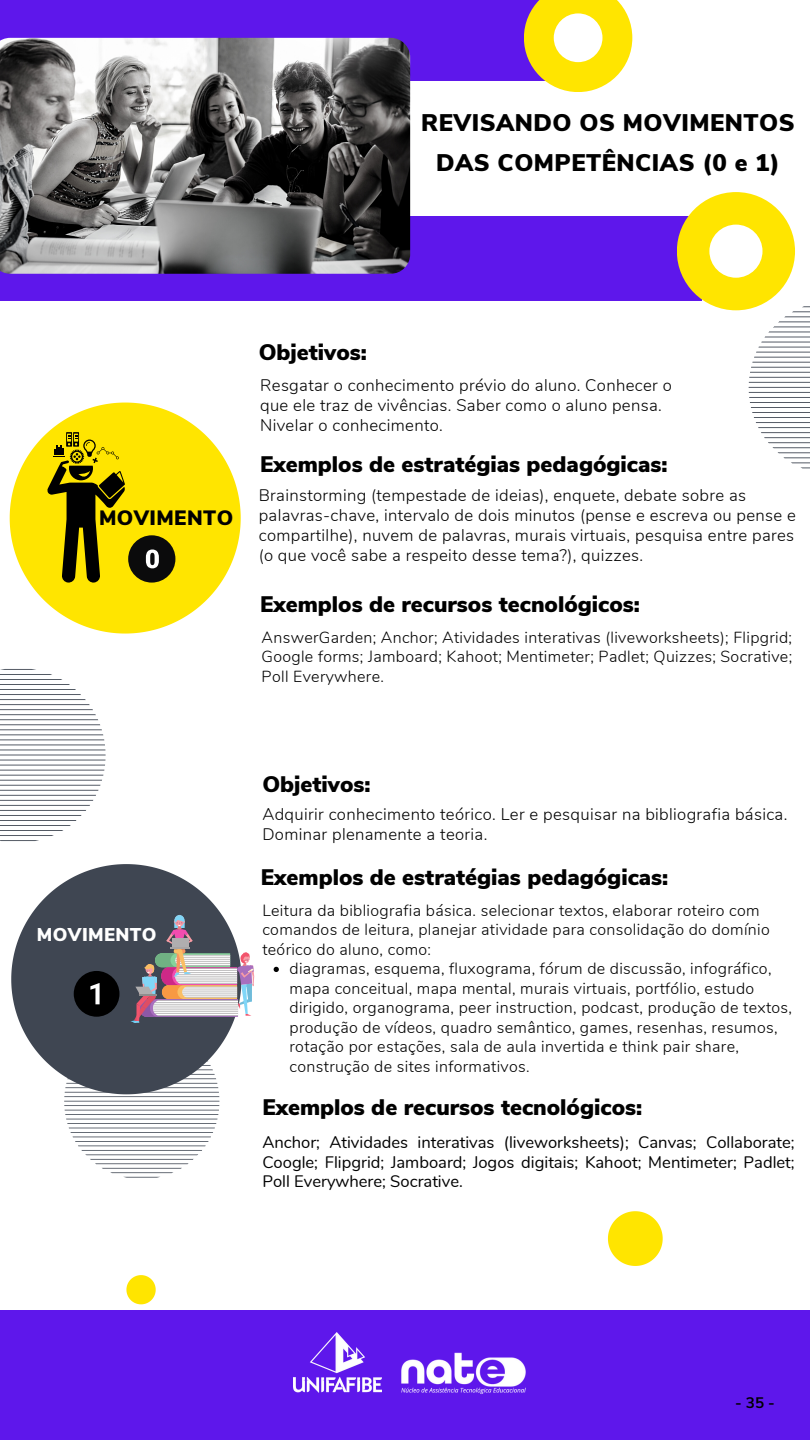
<style>
.page{position:relative;width:810px;height:1440px;background:#fff}
.page>*{position:absolute;margin:0;border:0;box-sizing:border-box;transform-origin:0 0}
.t1{font:900 24px/40.5px "Nunito Sans";letter-spacing:.02em;color:#000;text-align:center}
.t2{font:900 22.4px "Nunito Sans";color:#000}
.t3{font:900 22.4px "Nunito Sans";color:#010101}
.t4{font:900 20.7px "Nunito Sans";letter-spacing:.02em;color:#000}
.t5{font:900 18.5px "Nunito Sans";letter-spacing:.02em;color:#fff}
.t6{font:300 16.7px/20.2px "Nunito";letter-spacing:.02em;color:#000}
.t7{font:300 16.7px/20.2px "Nunito";letter-spacing:.02em;color:#010101}
.t8{font:16.6px/19.5px "Nunito";color:#000;text-align:justify}
.t9{font:300 16px/19.5px "Nunito";letter-spacing:.02em;color:#010101}
.t10{font:300 16px/19.5px "Nunito";letter-spacing:.02em;color:#000;text-align:justify}
.t11{font:700 15.2px "Nunito Sans";color:#000}
</style>
<div class="page">
<div style="left:0;top:1310px;width:810px;height:130px;background:#5e17eb"></div>
<svg style="left:11px;top:864px;width:211px;height:212px;fill:#3f4652"></svg>
<div style="left:0;top:216px;width:702px;height:84px;background:#5e17eb"></div>
<div style="left:0;top:0;width:552px;height:81px;background:#5e17eb"></div>
<svg style="left:524px;top:0;width:108px;height:92px"></svg>
<svg style="left:10px;top:403px;width:231px;height:231px;fill:#ffe500"></svg>
<img style="left:0;top:38px;width:410px;height:236px">
<svg style="left:47px;top:432px;width:78px;height:151px;background:#a09000"></svg>
<div style="left:128px;top:535px;width:47px;height:48px;background:#0b0b0c;border-radius:50%"></div>
<svg style="left:146px;top:550px;width:13px;height:18px"></svg>
<svg style="left:274px;top:967px;width:5px;height:5px"></svg>
<svg style="left:0;top:632px;width:106px;height:247px"></svg>
<svg style="left:677px;top:192px;width:133px;height:277px"></svg>
<svg style="left:64px;top:915px;width:190px;height:263px"></svg>
<svg style="left:608px;top:1211px;width:55px;height:55px"></svg>
<svg style="left:126px;top:1275px;width:30px;height:29px"></svg>
<img style="left:293px;top:1333px;width:89px;height:60px">
<img style="left:401px;top:1352px;width:125px;height:42px">
<p class="t1" style="left:421px;top:102px;width:375px">REVISANDO OS MOVIMENTOS<br>DAS COMPETÊNCIAS (0 e 1)</p>
<p class="t4" style="left:99px;top:504px;width:136px">MOVIMENTO</p>
<p class="t2" style="left:259px;top:338px;width:110px">Objetivos:</p>
<p class="t6" style="left:260px;top:375px;width:413px">Resgatar o conhecimento prévio do aluno. Conhecer o que ele traz de vivências. Saber como o aluno pensa.<br>Nivelar o conhecimento.</p>
<p class="t2" style="left:260px;top:449px;width:409px">Exemplos de estratégias pedagógicas:</p>
<p class="t6" style="left:259px;top:485px;width:539px">Brainstorming (tempestade de ideias), enquete, debate sobre as palavras-chave, intervalo de dois minutos (pense e escreva ou pense e compartilhe), nuvem de palavras, murais virtuais, pesquisa entre pares (o que você sabe a respeito desse tema?), quizzes.</p>
<p class="t2" style="left:260px;top:590px;width:381px">Exemplos de recursos tecnológicos:</p>
<p class="t10" style="left:262px;top:628px;width:532px">AnswerGarden; Anchor; Atividades interativas (liveworksheets); Flipgrid; Google forms; Jamboard; Kahoot; Mentimeter; Padlet; Quizzes; Socrative; Poll Everywhere.</p>
<p class="t5" style="left:37px;top:922px;width:121px">MOVIMENTO</p>
<p class="t3" style="left:262px;top:769px;width:110px">Objetivos:</p>
<p class="t7" style="left:262px;top:804px;width:527px">Adquirir conhecimento teórico. Ler e pesquisar na bibliografia básica.<br>Dominar plenamente a teoria.</p>
<p class="t3" style="left:261px;top:862px;width:409px">Exemplos de estratégias pedagógicas:</p>
<p class="t9" style="left:262px;top:901px;width:509px">Leitura da bibliografia básica. selecionar textos, elaborar roteiro com comandos de leitura, planejar atividade para consolidação do domínio teórico do aluno, como:</p>
<p class="t9" style="left:290px;top:959px;width:504px">diagramas, esquema, fluxograma, fórum de discussão, infográfico, mapa conceitual, mapa mental, murais virtuais, portfólio, estudo dirigido, organograma, peer instruction, podcast, produção de textos, produção de vídeos, quadro semântico, games, resenhas, resumos, rotação por estações, sala de aula invertida e think pair share, construção de sites informativos.</p>
<p class="t3" style="left:262px;top:1092px;width:381px">Exemplos de recursos tecnológicos:</p>
<p class="t8" style="left:262px;top:1133px;width:534px">Anchor; Atividades interativas (liveworksheets); Canvas; Collaborate; Coogle; Flipgrid; Jamboard; Jogos digitais; Kahoot; Mentimeter; Padlet; Poll Everywhere; Socrative.</p>
<p class="t11" style="left:735px;top:1393px;width:41px">-35-</p>
</div>
